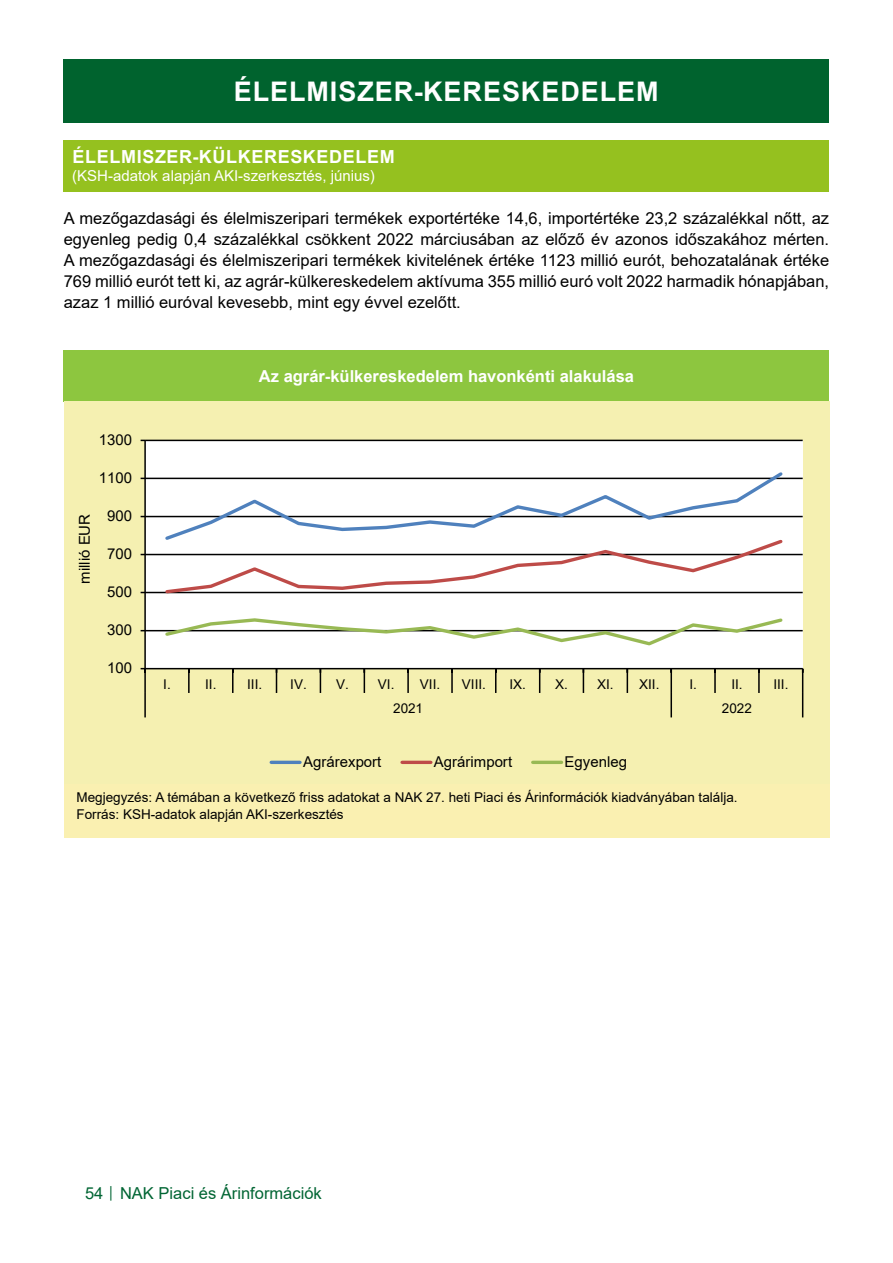
<style>
.page{position:relative;width:893px;height:1263px;background:#fff}
.page>*{position:absolute;margin:0;border:0;box-sizing:border-box;transform-origin:0 0}
.t1{font:700 27px "Arial";letter-spacing:.035em;color:#fff}
.t2{font:700 18px "Arial";letter-spacing:.035em;color:#fff}
.t3{font:16.5px/21px "Arial";color:#000;text-align:justify}
.t4{font:700 16.5px "Arial";color:#fff}
.t5{font:16.5px "Arial";color:#006533}
.t6{font:15px "Arial";color:#000}
.t7{font:15px "Arial";color:#fff}
.t8{font:13.5px/16.2px "Arial";color:#000}
.s1{font-size:12px}
</style>
<div class="page">
<div style="left:64px;top:60px;width:765px;height:63px;background:#00632e"></div>
<div style="left:64px;top:350px;width:765px;height:51px;background:#8dc63f"></div>
<div style="left:64px;top:784px;width:765px;height:54px;background:#faf0b1"></div>
<div style="left:64px;top:140px;width:765px;height:51px;background:#95c11f"></div>
<div style="left:64px;top:401px;width:765px;height:383px;background:#f5f0b1"></div>
<div style="left:145px;top:440px;width:658px;height:229px;background:#fff"></div>
<hr style="left:145px;top:630px;width:658px;height:1px;background:#000">
<hr style="left:145px;top:592px;width:658px;height:1px;background:#000">
<hr style="left:145px;top:554px;width:658px;height:1px;background:#000">
<hr style="left:145px;top:516px;width:658px;height:1px;background:#000">
<hr style="left:145px;top:478px;width:658px;height:1px;background:#000">
<hr style="left:145px;top:440px;width:658px;height:1px;background:#000">
<hr style="left:144px;top:440px;width:2px;height:229px;background:#000">
<hr style="left:145px;top:668px;width:658px;height:1px;background:#000">
<hr style="left:144px;top:669px;width:2px;height:24px;background:#000">
<hr style="left:188px;top:669px;width:2px;height:24px;background:#000">
<hr style="left:232px;top:669px;width:2px;height:24px;background:#000">
<svg style="left:276px;top:669px;width:1px;height:24px"></svg>
<svg style="left:320px;top:669px;width:1px;height:24px"></svg>
<svg style="left:364px;top:669px;width:1px;height:24px"></svg>
<hr style="left:407px;top:669px;width:2px;height:24px;background:#000">
<hr style="left:451px;top:669px;width:2px;height:24px;background:#000">
<svg style="left:495px;top:669px;width:1px;height:24px"></svg>
<svg style="left:539px;top:669px;width:1px;height:24px"></svg>
<svg style="left:583px;top:669px;width:1px;height:24px"></svg>
<svg style="left:627px;top:669px;width:1px;height:24px"></svg>
<hr style="left:670px;top:669px;width:2px;height:24px;background:#000">
<hr style="left:714px;top:669px;width:2px;height:24px;background:#000">
<hr style="left:758px;top:669px;width:2px;height:24px;background:#000">
<hr style="left:144px;top:693px;width:2px;height:24px;background:#000">
<hr style="left:670px;top:693px;width:2px;height:24px;background:#000">
<svg style="left:802px;top:669px;width:1px;height:48px"></svg>
<svg style="left:163px;top:472px;width:622px;height:65px"></svg>
<svg style="left:163px;top:537px;width:622px;height:57px"></svg>
<svg style="left:163px;top:618px;width:622px;height:28px"></svg>
<hr style="left:271px;top:761px;width:29px;height:3px;background:#4f81bd">
<hr style="left:402px;top:761px;width:29px;height:3px;background:#be4b48">
<hr style="left:533px;top:761px;width:29px;height:3px;background:#98b954">
<h1 class="t1" style="left:234px;top:73px;width:426px">ÉLELMISZER-KERESKEDELEM</h1>
<p class="t2" style="left:73px;top:144px;width:324px">ÉLELMISZER-KÜLKERESKEDELEM</p>
<p class="t7" style="left:72px;top:166px;width:304px">(KSH-adatok alapján AKI-szerkesztés, június)</p>
<p class="t3" style="left:64px;top:208px;width:767px">A mezőgazdasági és élelmiszeripari termékek exportértéke 14,6, importértéke 23,2 százalékkal nőtt, az egyenleg pedig 0,4 százalékkal csökkent 2022 márciusában az előző év azonos időszakához mérten.<br>A mezőgazdasági és élelmiszeripari termékek kivitelének értéke 1123 millió eurót, behozatalának értéke 769 millió eurót tett ki, az agrár-külkereskedelem aktívuma 355 millió euró volt 2022 harmadik hónapjában, azaz 1 millió euróval kevesebb, mint egy évvel ezelőtt.</p>
<p class="t6" style="left:99px;top:429px;width:35px">1300</p>
<p class="t6" style="left:99px;top:468px;width:35px">1100</p>
<p class="t6" style="left:74px;top:584px;width:71px;rotate:-90deg">millió EUR</p>
<p class="t6" style="left:107px;top:506px;width:27px">900</p>
<p class="t6" style="left:107px;top:544px;width:27px">700</p>
<p class="t6" style="left:107px;top:582px;width:27px">500</p>
<p class="t6" style="left:107px;top:620px;width:27px">300</p>
<p class="t6" style="left:107px;top:658px;width:27px">100</p>
<p class="t4" style="left:259px;top:364px;width:377px">Az agrár-külkereskedelem havonkénti alakulása</p>
<p class="t8" style="left:163px;top:676px;width:9px">I.</p>
<p class="t8" style="left:205px;top:676px;width:59px">II. III.</p>
<p class="t8" style="left:290px;top:676px;width:60px">IV. V.</p>
<p class="t8" style="left:378px;top:676px;width:64px">VI. VII.</p>
<p class="t8" style="left:462px;top:676px;width:26px">VIII.</p>
<p class="t8" style="left:509px;top:676px;width:60px">IX. X.</p>
<p class="t8" style="left:597px;top:676px;width:64px">XI. XII.</p>
<p class="t8" style="left:689px;top:676px;width:9px">I.</p>
<p class="t8" style="left:731px;top:676px;width:59px">II. III.</p>
<p class="t8" style="left:393px;top:700px;width:32px">2021</p>
<p class="t8" style="left:722px;top:700px;width:32px">2022</p>
<p class="t6" style="left:303px;top:751px;width:80px">Agrárexport</p>
<p class="t6" style="left:434px;top:751px;width:80px">Agrárimport</p>
<p class="t6" style="left:565px;top:751px;width:64px">Egyenleg</p>
<p class="t8" style="left:77px;top:789px;width:663px">Megjegyzés: A témában a következő friss adatokat a NAK 27. heti Piaci és Árinformációk kiadványában találja.<br>Forrás: KSH-adatok alapján AKI-szerkesztés</p>
<p class="t5" style="left:85px;top:1182px;width:238px">54 <span class="s1">│</span> NAK Piaci és Árinformációk</p>
</div>
